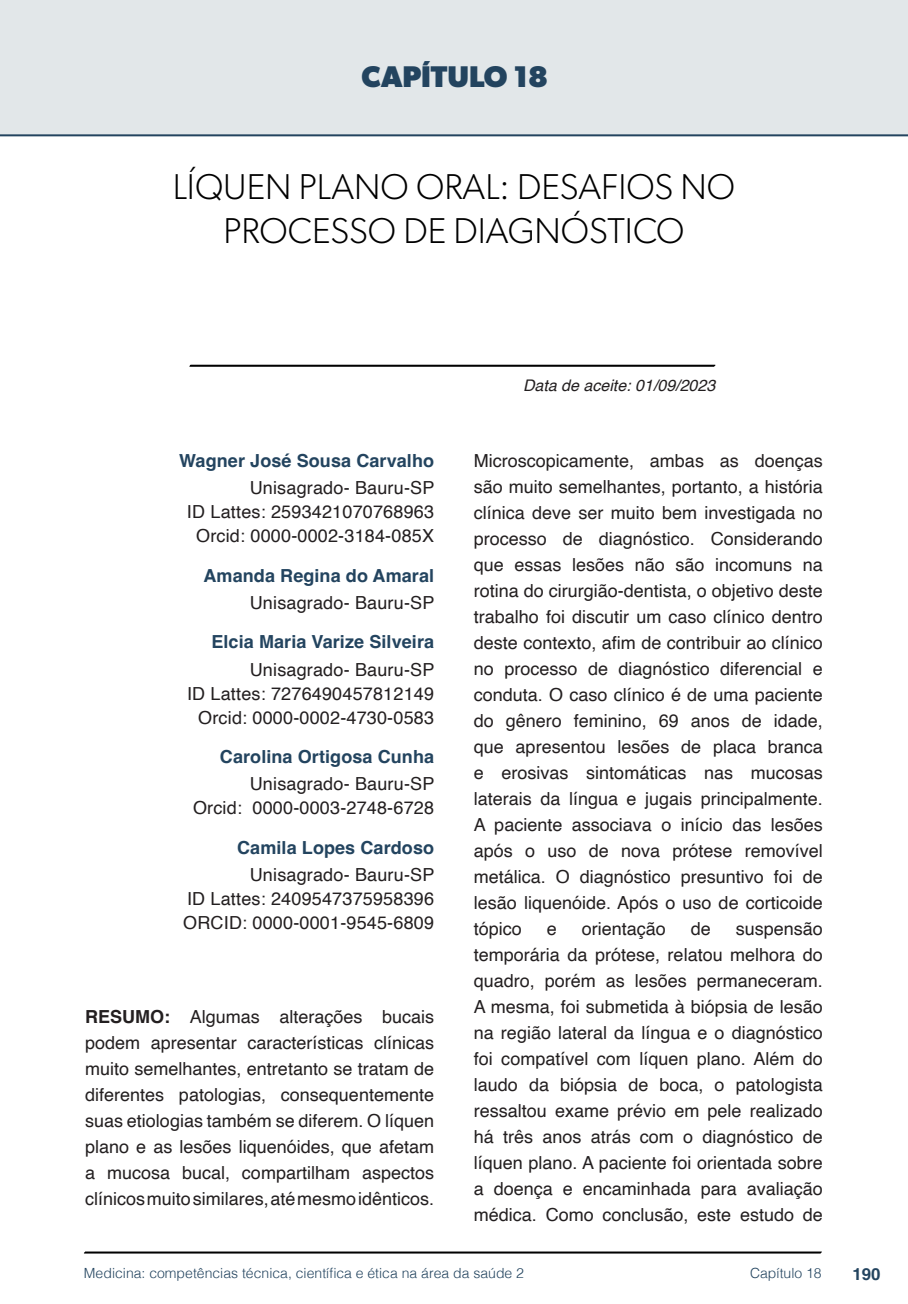
<style>
.page{position:relative;width:908px;height:1304px;background:#fff}
.page>*{position:absolute;margin:0;border:0;box-sizing:border-box;transform-origin:0 0}
.t1{font:300 36px/44px "Gibson";color:#000;text-align:center}
.t2{font:700 30px "Gibson";color:#23445f}
.t3{font:18px/26px "Helvetica";letter-spacing:.01em;color:#231f20;text-align:justify}
.t4{font:700 18px "Helvetica";letter-spacing:.005em;color:#23445f}
.t5{font:700 16.8px "Helvetica";color:#23445f}
.t6{font:italic 16px "Helvetica";color:#231f20}
.t7{font:300 14px "Helvetica";color:#23445f}
.s1{font-weight:700}
</style>
<div class="page">
<svg style="left:84px;top:1251px;width:737px;height:3px;background:#515151"></svg>
<div style="left:0;top:0;width:907px;height:136px;background:#e2e7e9"></div>
<div style="left:44px;top:72px;width:68px;height:61px;background:#e2e7e9"></div>
<svg style="left:189px;top:364px;width:526px;height:3px;background:#4f4f4f"></svg>
<h2 class="t2" style="left:361px;top:58px;width:188px">CAPÍTULO 18</h2>
<h1 class="t1" style="left:173px;top:164px;width:563px">LÍQUEN PLANO ORAL: DESAFIOS NO<br>PROCESSO DE DIAGNÓSTICO</h1>
<p class="t4" style="left:179px;top:450px;width:256px">Wagner José Sousa Carvalho</p>
<p class="t3" style="left:187px;top:477px;width:249px;line-height:24px;text-align:right">Unisagrado- Bauru-SP<br>ID Lattes: 2593421070768963<br>Orcid: 0000-0002-3184-085X</p>
<p class="t4" style="left:203px;top:564px;width:232px">Amanda Regina do Amaral</p>
<p class="t3" style="left:250px;top:590px;width:186px">Unisagrado- Bauru-SP</p>
<p class="t4" style="left:211px;top:631px;width:224px">Elcia Maria Varize Silveira</p>
<p class="t3" style="left:187px;top:658px;width:249px;line-height:24px;text-align:right">Unisagrado- Bauru-SP<br>ID Lattes: 7276490457812149<br>Orcid: 0000-0002-4730-0583</p>
<p class="t4" style="left:220px;top:746px;width:216px">Carolina Ortigosa Cunha</p>
<p class="t3" style="left:193px;top:773px;width:243px;line-height:24px;text-align:right">Unisagrado- Bauru-SP<br>Orcid: 0000-0003-2748-6728</p>
<p class="t4" style="left:237px;top:836px;width:198px">Camila Lopes Cardoso</p>
<p class="t3" style="left:183px;top:863px;width:252px;line-height:24px;text-indent:66px">Unisagrado- Bauru-SP ID Lattes: 2409547375958396<br>ORCID: 0000-0001-9545-6809</p>
<p class="t3" style="left:85px;top:1004px;width:350px"><span class="s1">RESUMO:</span> Algumas alterações bucais podem apresentar características clínicas muito semelhantes, entretanto se tratam de diferentes patologias, consequentemente suas etiologias também se diferem. O líquen plano e as lesões liquenóides, que afetam a mucosa bucal, compartilham aspectos clínicos muito similares, até mesmo idênticos.</p>
<p class="t6" style="left:523px;top:373px;width:194px">Data de aceite: 01/09/2023</p>
<p class="t3" style="left:473px;top:448px;width:350px">Microscopicamente, ambas as doenças são muito semelhantes, portanto, a história clínica deve ser muito bem investigada no processo de diagnóstico. Considerando que essas lesões não são incomuns na rotina do cirurgião-dentista, o objetivo deste trabalho foi discutir um caso clínico dentro deste contexto, afim de contribuir ao clínico no processo de diagnóstico diferencial e conduta. O caso clínico é de uma paciente do gênero feminino, 69 anos de idade, que apresentou lesões de placa branca e erosivas sintomáticas nas mucosas laterais da língua e jugais principalmente.<br>A paciente associava o início das lesões após o uso de nova prótese removível metálica. O diagnóstico presuntivo foi de lesão liquenóide. Após o uso de corticoide tópico</p>
<p class="t3" style="left:546px;top:916px;width:12px">e</p>
<p class="t3" style="left:581px;top:916px;width:86px">orientação</p>
<p class="t3" style="left:690px;top:916px;width:22px">de</p>
<p class="t3" style="left:473px;top:916px;width:350px;text-indent:262px">suspensão temporária da prótese, relatou melhora do quadro, porém as lesões permaneceram.<br>A mesma, foi submetida à biópsia de lesão na região lateral da língua e o diagnóstico foi compatível com líquen plano. Além do laudo da biópsia de boca, o patologista ressaltou exame prévio em pele realizado há três anos atrás com o diagnóstico de líquen plano. A paciente foi orientada sobre a doença e encaminhada para avaliação médica. Como conclusão, este estudo de</p>
<p class="t7" style="left:84px;top:1261px;width:441px">Medicina: competências técnica, científica e ética na área da saúde 2</p>
<p class="t7" style="left:749px;top:1261px;width:73px">Capítulo 18</p>
<p class="t5" style="left:851px;top:1264px;width:30px">190</p>
</div>
